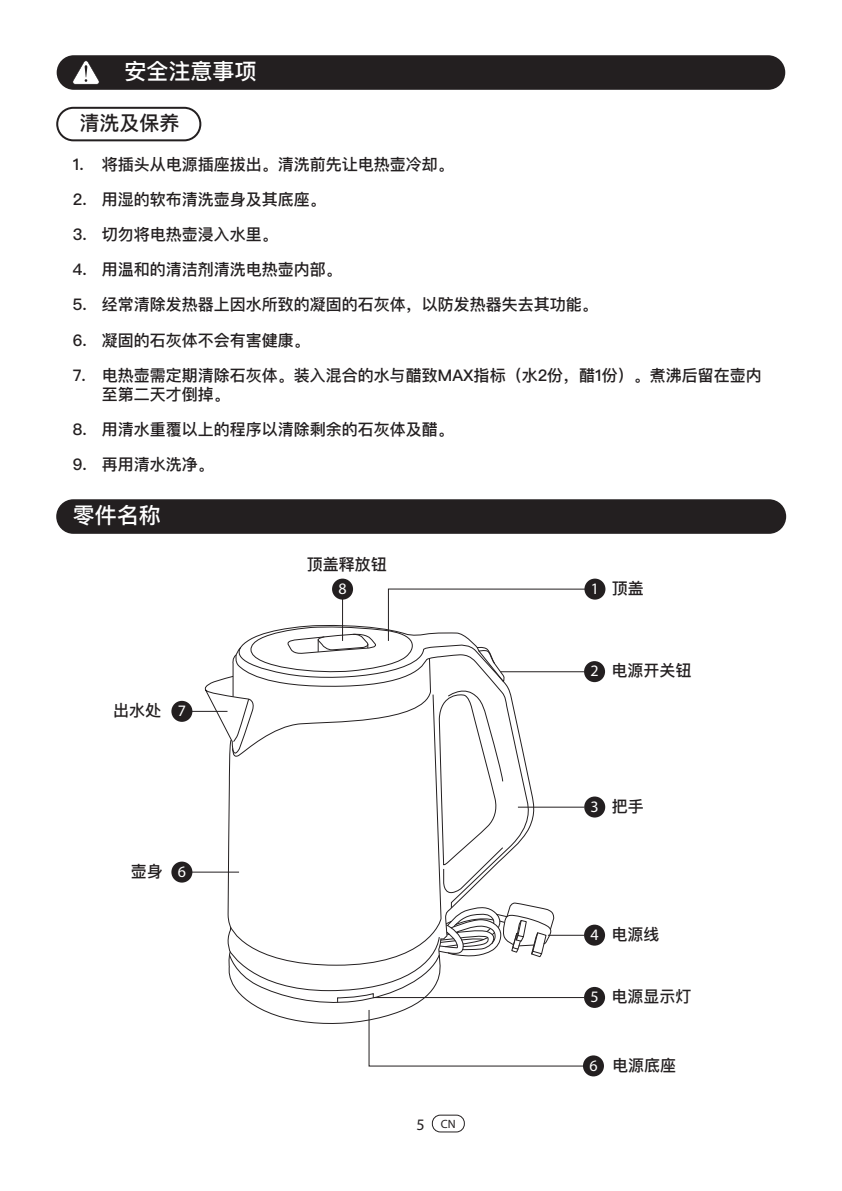
<style>
.page{position:relative;width:842px;height:1191px;background:#fff}
.page>*{position:absolute;margin:0;border:0;box-sizing:border-box;transform-origin:0 0}
.t1{font:500 22px "Ping Fang SC";color:#fff}
.t2{font:500 20px "Ping Fang SC";color:#231f20}
.t3{font:500 16px/19.2px "Ping Fang SC";color:#231f20}
.t4{font:16px "Myriad Pro";color:#fff}
.t5{font:12px "Myriad Pro";color:#231f20}
.s1{font-family:"Myriad Pro";font-weight:400;color:#fff}
.s2{font-size:16px}
</style>
<div class="page">
<div style="left:583px;top:1055px;width:21px;height:21px;background:#231f20;border-radius:50%"></div>
<div style="left:584px;top:661px;width:21px;height:21px;background:#231f20;border-radius:50%"></div>
<div style="left:584px;top:796px;width:21px;height:21px;background:#231f20;border-radius:50%"></div>
<div style="left:584px;top:578px;width:21px;height:21px;background:#231f20;border-radius:50%"></div>
<div style="left:171px;top:861px;width:21px;height:21px;background:#231f20;border-radius:50%"></div>
<hr style="left:184px;top:871px;width:55px;height:1px;background:#231f20">
<div style="left:171px;top:701px;width:21px;height:21px;background:#231f20;border-radius:50%"></div>
<div style="left:332px;top:578px;width:21px;height:21px;background:#231f20;border-radius:50%"></div>
<hr style="left:184px;top:711px;width:43px;height:1px;background:#231f20">
<div style="left:584px;top:924px;width:21px;height:21px;background:#231f20;border-radius:50%"></div>
<div style="left:584px;top:987px;width:21px;height:21px;background:#231f20;border-radius:50%"></div>
<svg style="left:204px;top:588px;width:388px;height:479px"></svg>
<svg style="left:224px;top:623px;width:313px;height:406px"></svg>
<div style="left:57px;top:55px;width:728px;height:35px;background:#231f20;border-radius:17px"></div>
<svg style="left:73px;top:61px;width:26px;height:23px"></svg>
<div style="left:432px;top:1114px;width:33px;height:18px;border:1px solid #231f20;border-radius:8px"></div>
<svg style="left:56px;top:107px;width:145px;height:34px"></svg>
<div style="left:56px;top:499px;width:730px;height:35px;background:#231f20;border-radius:17px"></div>
<h1 class="t1" style="left:124px;top:57px;width:133px">安全注意事项</h1>
<p class="t2" style="left:79px;top:111px;width:101px">清洗及保养</p>
<p class="t3" style="left:73px;top:154px;width:383px">1. 将插头从电源插座拔出。清洗前先让电热壶冷却。</p>
<p class="t3" style="left:73px;top:189px;width:255px">2. 用湿的软布清洗壶身及其底座。</p>
<p class="t3" style="left:73px;top:224px;width:207px">3. 切勿将电热壶浸入水里。</p>
<p class="t3" style="left:73px;top:260px;width:271px">4. 用温和的清洁剂清洗电热壶内部。</p>
<p class="t3" style="left:73px;top:295px;width:527px">5. 经常清除发热器上因水所致的凝固的石灰体，以防发热器失去其功能。</p>
<p class="t3" style="left:73px;top:330px;width:239px">6. 凝固的石灰体不会有害健康。</p>
<p class="t3" style="left:102px;top:365px;width:661px;text-indent:-29px">7. 电热壶需定期清除石灰体。装入混合的水与醋致MAX指标（水2份，醋1份）。煮沸后留在壶内至第二天才倒掉。</p>
<p class="t3" style="left:73px;top:420px;width:383px">8. 用清水重覆以上的程序以清除剩余的石灰体及醋。</p>
<p class="t3" style="left:73px;top:455px;width:143px">9. 再用清水洗净。</p>
<h1 class="t1" style="left:73px;top:501px;width:89px">零件名称</h1>
<p class="t3" style="left:113px;top:700px;width:74px">出水处 <span class="s1">7</span></p>
<p class="t3" style="left:131px;top:861px;width:33px">壶身</p>
<p class="t4" style="left:178px;top:861px;width:10px">6</p>
<p class="t3" style="left:307px;top:554px;width:81px">顶盖释放钮</p>
<p class="t4" style="left:338px;top:578px;width:10px">8</p>
<p class="t5" style="left:416px;top:1116px;width:41px"><span class="s2">5</span> CN</p>
<p class="t4" style="left:591px;top:578px;width:10px">1</p>
<p class="t3" style="left:612px;top:578px;width:33px">顶盖</p>
<p class="t3" style="left:590px;top:661px;width:102px"><span class="s1">2</span> 电源开关钮</p>
<p class="t4" style="left:591px;top:796px;width:10px">3</p>
<p class="t3" style="left:612px;top:796px;width:33px">把手</p>
<p class="t4" style="left:590px;top:924px;width:10px">4</p>
<p class="t3" style="left:611px;top:924px;width:49px">电源线</p>
<p class="t3" style="left:590px;top:986px;width:102px"><span class="s1">5</span> 电源显示灯</p>
<p class="t4" style="left:589px;top:1055px;width:10px">6</p>
<p class="t3" style="left:612px;top:1055px;width:65px">电源底座</p>
</div>
